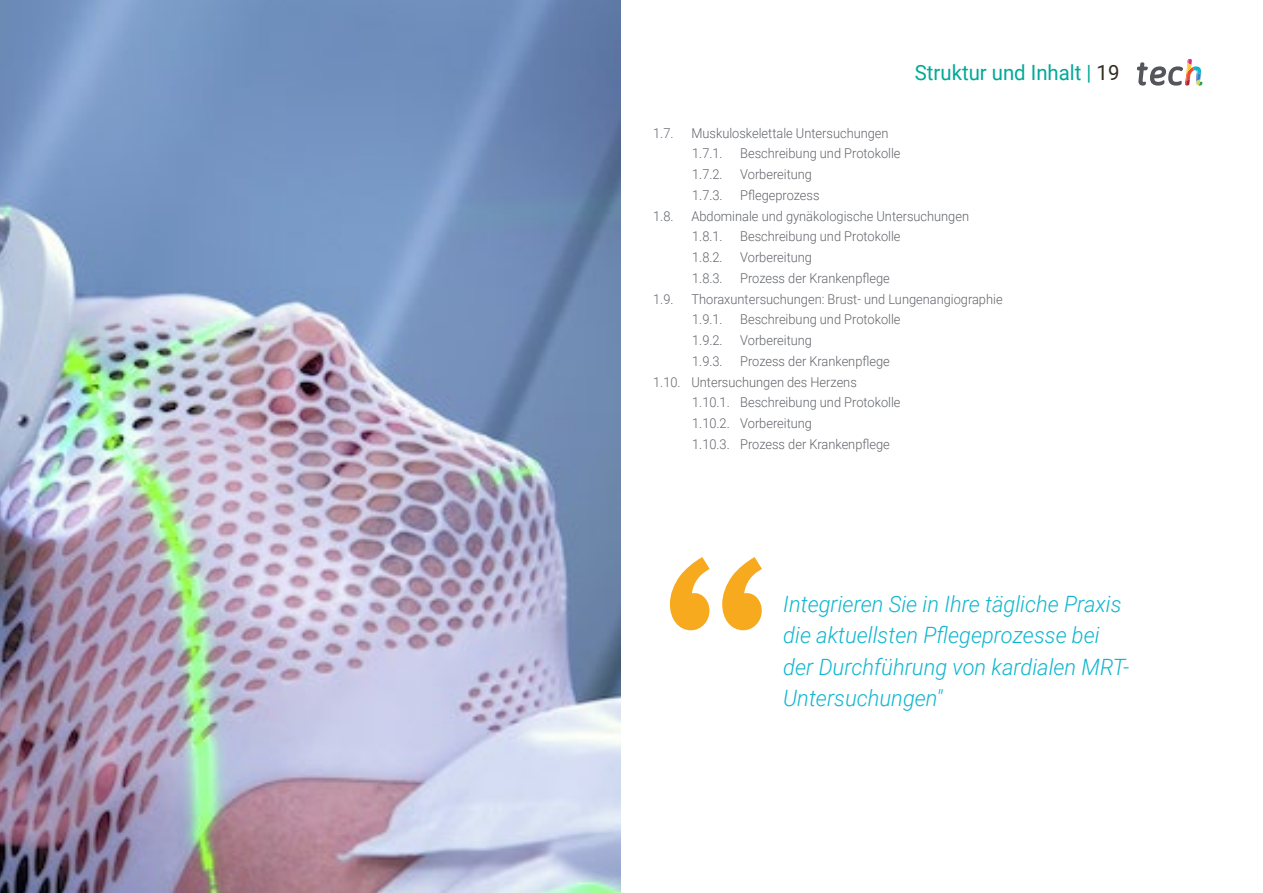
<style>
.page{position:relative;width:1263px;height:893px;background:#fff}
.page>*{position:absolute;margin:0;border:0;box-sizing:border-box;transform-origin:0 0}
.t1{font:italic 300 22.5px/31.5px "Roboto";color:#0fb6cf}
.t2{font:21px "Roboto";color:#00a996}
.t3{font:300 13.5px/20.7px "Roboto";color:#61646a;scale:.95 1}
.s1{color:#312e20}
</style>
<div class="page">
<img style="left:0;top:0;width:621px;height:893px">
<svg style="left:670px;top:557px;width:92px;height:73px"></svg>
<svg style="left:1137px;top:59px;width:65px;height:27px"></svg>
<h2 class="t2" style="left:915px;top:57px;width:206px">Struktur und Inhalt | <span class="s1">19</span></h2>
<p class="t3" style="left:653px;top:122px;width:23px">1.7.</p>
<p class="t3" style="left:691px;top:122px;width:209px">Muskuloskelettale Untersuchungen<br>1.7.1.</p>
<p class="t3" style="left:740px;top:143px;width:170px">Beschreibung und Protokolle</p>
<p class="t3" style="left:692px;top:164px;width:34px">1.7.2.</p>
<p class="t3" style="left:740px;top:164px;width:77px">Vorbereitung</p>
<p class="t3" style="left:692px;top:184px;width:34px">1.7.3.</p>
<p class="t3" style="left:740px;top:184px;width:85px">Pflegeprozess</p>
<p class="t3" style="left:653px;top:205px;width:23px">1.8.</p>
<p class="t3" style="left:691px;top:205px;width:294px">Abdominale und gynäkologische Untersuchungen<br>1.8.1.</p>
<p class="t3" style="left:740px;top:226px;width:170px">Beschreibung und Protokolle</p>
<p class="t3" style="left:692px;top:247px;width:34px">1.8.2.</p>
<p class="t3" style="left:740px;top:247px;width:77px">Vorbereitung</p>
<p class="t3" style="left:692px;top:267px;width:34px">1.8.3.</p>
<p class="t3" style="left:740px;top:267px;width:159px">Prozess der Krankenpflege</p>
<p class="t3" style="left:653px;top:288px;width:23px">1.9.</p>
<p class="t3" style="left:691px;top:288px;width:329px">Thoraxuntersuchungen: Brust- und Lungenangiographie<br>1.9.1.</p>
<p class="t3" style="left:740px;top:309px;width:170px">Beschreibung und Protokolle</p>
<p class="t3" style="left:692px;top:330px;width:34px">1.9.2.</p>
<p class="t3" style="left:740px;top:330px;width:77px">Vorbereitung</p>
<p class="t3" style="left:692px;top:350px;width:34px">1.9.3.</p>
<p class="t3" style="left:653px;top:350px;width:251px;text-indent:87px">Prozess der Krankenpflege<br>1.10. Untersuchungen des Herzens</p>
<p class="t3" style="left:692px;top:392px;width:221px">1.10.1. Beschreibung und Protokolle<br>1.10.2. Vorbereitung<br>1.10.3. Prozess der Krankenpflege</p>
<h1 class="t1" style="left:783px;top:587px;width:347px">Integrieren Sie in Ihre tägliche Praxis die aktuellsten Pflegeprozesse bei der Durchführung von kardialen MRT-<br>Untersuchungen"</h1>
</div>
